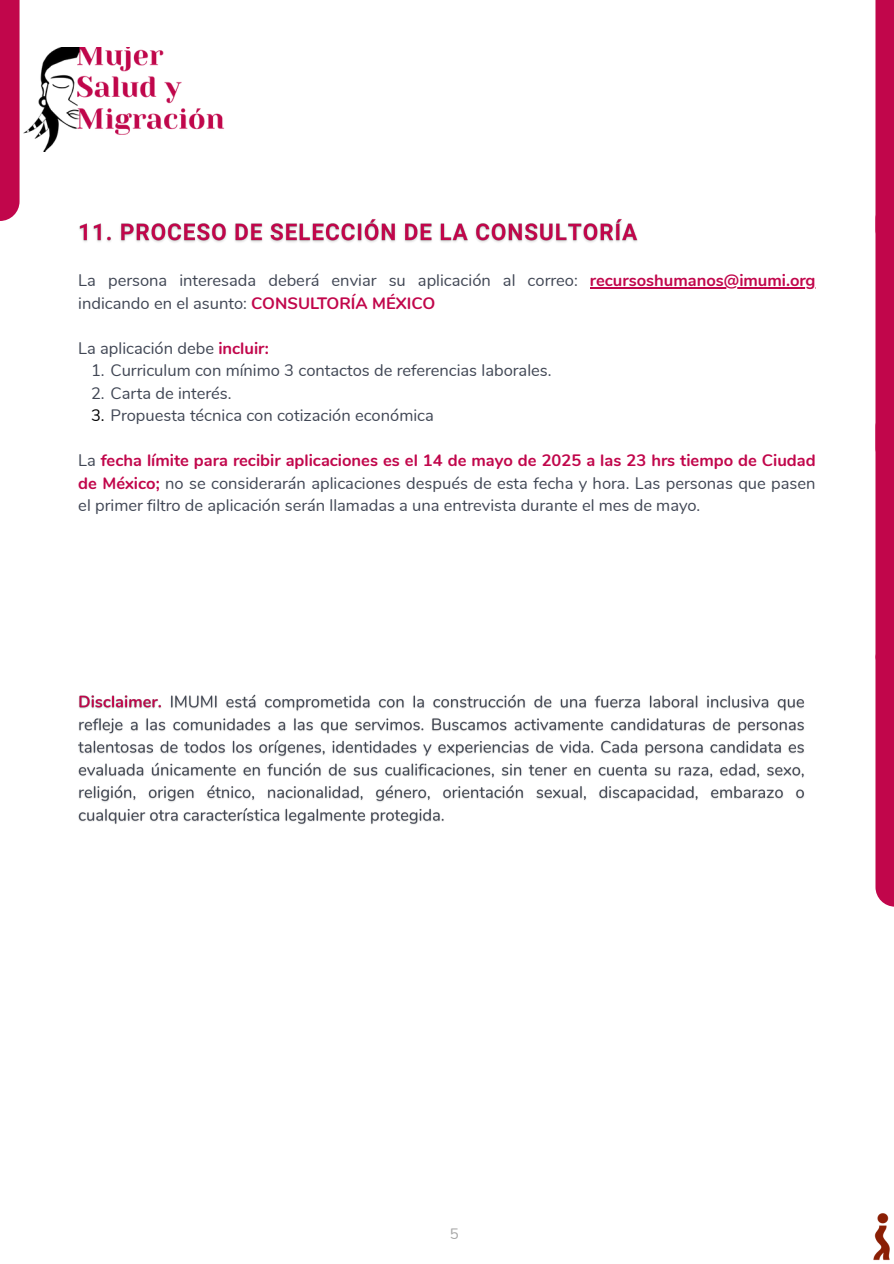
<style>
.page{position:relative;width:894px;height:1264px;background:#fff}
.page>*{position:absolute;margin:0;border:0;box-sizing:border-box;transform-origin:0 0}
.t1{font:16.5px/22.5px "Nunito";color:#404654;text-align:justify}
.t2{font:700 16.5px "Nunito";color:#c1064b}
.t3{font:15px "Nunito";color:#a6a6a6}
.s1{font-weight:700;color:#c1064b}
.s2{color:#000}
</style>
<div class="page">
<img style="left:79px;top:219px;width:559px;height:24px">
<img style="left:78px;top:694px;width:727px;height:131px">
<hr style="left:589px;top:287px;width:226px;height:1px;background:#c1064b">
<img style="left:873px;top:1213px;width:17px;height:47px">
<div style="left:875px;top:0;width:18px;height:249px;background:#c1064b"></div>
<div style="left:875px;top:199px;width:18px;height:268px;background:#c1064b"></div>
<div style="left:875px;top:407px;width:18px;height:268px;background:#c1064b"></div>
<div style="left:875px;top:638px;width:18px;height:268px;background:#c1064b"></div>
<div style="left:0;top:0;width:20px;height:221px;background:#c1064b"></div>
<img style="left:23px;top:48px;width:202px;height:104px">
<p class="t1" style="left:78px;top:269px;width:501px">La persona interesada deberá enviar su aplicación al correo:</p>
<p class="t2" style="left:589px;top:269px;width:227px">recursoshumanos@imumi.org</p>
<p class="t1" style="left:78px;top:292px;width:358px">indicando en el asunto: <span class="s1">CONSULTORÍA MÉXICO</span></p>
<p class="t1" style="left:78px;top:337px;width:192px">La aplicación debe <span class="s1">incluir:</span></p>
<p class="t1" style="left:91px;top:359px;width:462px">1. Curriculum con mínimo 3 contactos de referencias laborales.</p>
<p class="t1" style="left:91px;top:382px;width:142px">2. Carta de interés.</p>
<p class="t1" style="left:91px;top:404px;width:344px"><span class="s2">3.</span> Propuesta técnica con cotización económica</p>
<p class="t1" style="left:78px;top:449px;width:738px">La <span class="s1">fecha límite para recibir aplicaciones es el 14 de mayo de 2025 a las 23 hrs tiempo de Ciudad de México;</span> no se considerarán aplicaciones después de esta fecha y hora. Las personas que pasen el primer filtro de aplicación serán llamadas a una entrevista durante el mes de mayo.</p>
<p class="t3" style="left:450px;top:1223px;width:11px">5</p>
</div>
